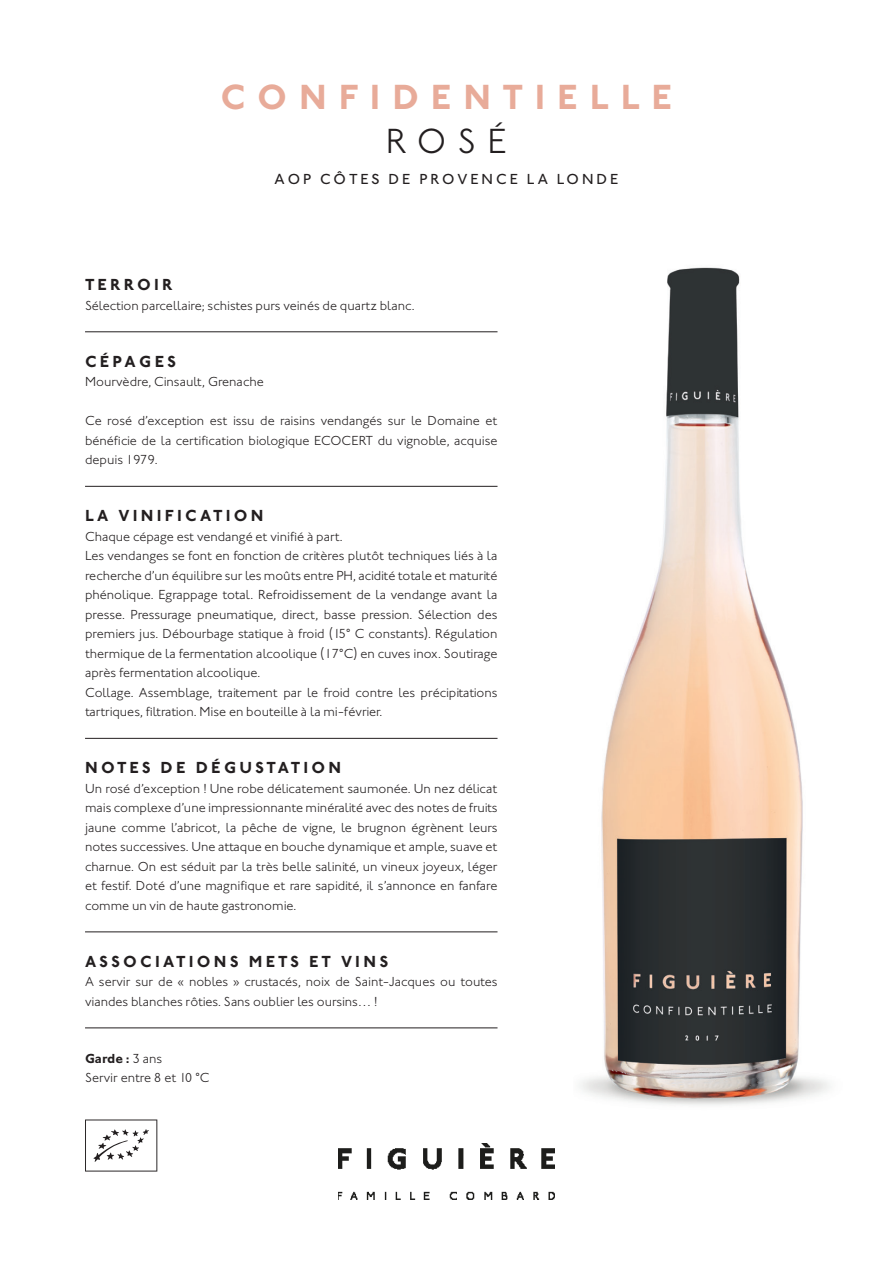
<style>
.page{position:relative;width:893px;height:1263px;background:#fff}
.page>*{position:absolute;margin:0;border:0;box-sizing:border-box;transform-origin:0 0}
.t1{font:700 36px "Johnston ITC Std";letter-spacing:.33em;color:#e8ab99}
.t2{font:300 36px "Johnston ITC Std";color:#231f20}
.t3{font:700 16.5px "Johnston ITC Std";letter-spacing:.2em;color:#231f20}
.t4{font:500 15px "Johnston ITC Std";letter-spacing:.2em;color:#231f20}
.t5{font:300 13.5px/19.5px "Johnston ITC Std";color:#231f20;text-align:justify}
.t6{font:700 13.5px "Johnston ITC Std";color:#231f20}
.s1{font-weight:300}
</style>
<div class="page">
<hr style="left:85px;top:332px;width:412px;height:1px;background:#231f20">
<hr style="left:85px;top:486px;width:412px;height:1px;background:#231f20">
<hr style="left:85px;top:738px;width:412px;height:1px;background:#231f20">
<hr style="left:85px;top:932px;width:412px;height:1px;background:#231f20">
<hr style="left:85px;top:1028px;width:412px;height:1px;background:#231f20">
<img style="left:338px;top:1144px;width:217px;height:55px">
<svg style="left:85px;top:1119px;width:72px;height:52px"></svg>
<img style="left:580px;top:267px;width:250px;height:838px">
<p class="t1" style="left:221px;top:75px;width:453px">CONFIDENTIELLE</p>
<p class="t2" style="left:386px;top:120px;width:123px">ROSÉ</p>
<p class="t4" style="left:275px;top:170px;width:345px">AOP CÔTES DE PROVENCE LA LONDE</p>
<p class="t3" style="left:85px;top:275px;width:89px">TERROIR</p>
<p class="t5" style="left:85px;top:296px;width:331px">Sélection parcellaire; schistes purs veinés de quartz blanc.</p>
<p class="t3" style="left:85px;top:351px;width:92px">CÉPAGES</p>
<p class="t5" style="left:85px;top:372px;width:180px">Mourvèdre, Cinsault, Grenache</p>
<p class="t5" style="left:85px;top:411px;width:414px">Ce rosé d’exception est issu de raisins vendangés sur le Domaine et bénéficie de la certification biologique ECOCERT du vignoble, acquise depuis 1979.</p>
<p class="t3" style="left:85px;top:506px;width:180px">LA VINIFICATION</p>
<p class="t5" style="left:85px;top:527px;width:259px">Chaque cépage est vendangé et vinifié à part.</p>
<p class="t5" style="left:85px;top:546px;width:414px">Les vendanges se font en fonction de critères plutôt techniques liés à la recherche d’un équilibre sur les moûts entre PH, acidité totale et maturité phénolique. Egrappage total. Refroidissement de la vendange avant la presse. Pressurage pneumatique, direct, basse pression. Sélection des premiers jus. Débourbage statique à froid (15° C constants). Régulation thermique de la fermentation alcoolique (17°C) en cuves inox. Soutirage après fermentation alcoolique.</p>
<p class="t5" style="left:85px;top:683px;width:414px">Collage. Assemblage, traitement par le froid contre les précipitations tartriques, filtration. Mise en bouteille à la mi-février.</p>
<p class="t3" style="left:85px;top:758px;width:258px">NOTES DE DÉGUSTATION</p>
<p class="t5" style="left:85px;top:779px;width:414px">Un rosé d’exception ! Une robe délicatement saumonée. Un nez délicat mais complexe d’une impressionnante minéralité avec des notes de fruits jaune comme l’abricot, la pêche de vigne, le brugnon égrènent leurs notes successives. Une attaque en bouche dynamique et ample, suave et charnue. On est séduit par la très belle salinité, un vineux joyeux, léger et festif. Doté d’une magnifique et rare sapidité, il s’annonce en fanfare comme un vin de haute gastronomie.</p>
<p class="t3" style="left:85px;top:951px;width:305px">ASSOCIATIONS METS ET VINS</p>
<p class="t5" style="left:85px;top:972px;width:414px">A servir sur de « nobles » crustacés, noix de Saint-Jacques ou toutes viandes blanches rôties. Sans oublier les oursins… !</p>
<p class="t6" style="left:85px;top:1050px;width:79px">Garde : <span class="s1">3 ans</span></p>
<p class="t5" style="left:85px;top:1068px;width:126px">Servir entre 8 et 10 °C</p>
</div>
